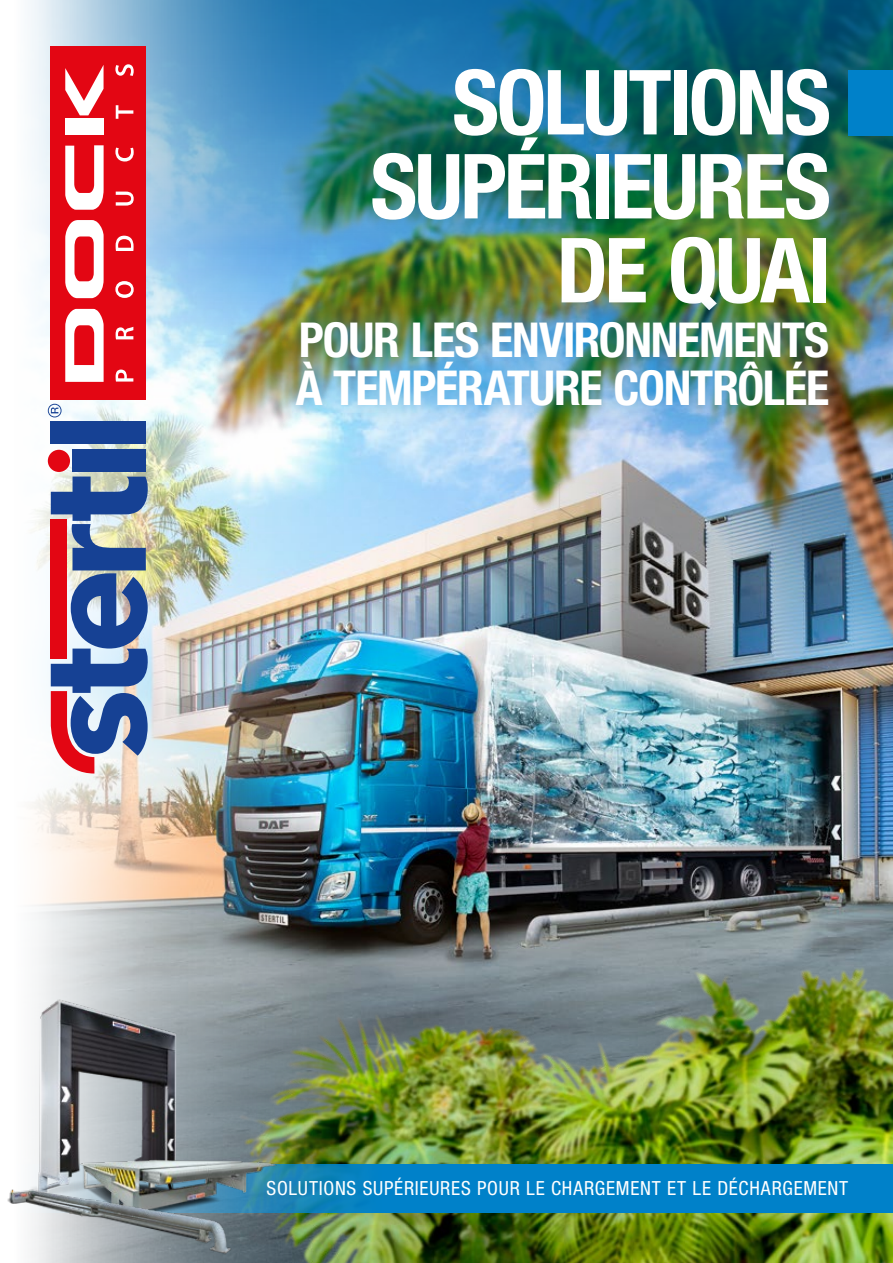
<style>
.page{position:relative;width:893px;height:1263px;background:#fff}
.page>*{position:absolute;margin:0;border:0;box-sizing:border-box;transform-origin:0 0}
.t1{font:700 condensed 90px/84px "Helvetica Neue LT Std";letter-spacing:-.035em;color:#fff;text-align:right}
.t2{font:700 condensed 48.15px/48.2px "Helvetica Neue LT Std";letter-spacing:-.025em;color:#fff}
.t3{font:condensed 19.5px "Helvetica Neue LT Std";letter-spacing:.04em;color:#fff}
</style>
<div class="page">
<img style="left:389px;top:1047px;width:504px;height:216px">
<div style="left:0;top:1164px;width:893px;height:49px;background:#0081c9"></div>
<img style="left:389px;top:889px;width:504px;height:158px">
<img style="left:389px;top:354px;width:504px;height:535px">
<img style="left:389px;top:0;width:504px;height:354px">
<img style="left:1px;top:0;width:388px;height:1263px">
<img style="left:0;top:0;width:1px;height:1263px">
<div style="left:848px;top:70px;width:45px;height:66px;background:#0081c9"></div>
<img style="left:11px;top:985px;width:192px;height:198px">
<img style="left:73px;top:1147px;width:208px;height:76px">
<div style="left:48px;top:450px;width:22px;height:22px;background:#e30613;border-radius:50%"></div>
<div style="left:73px;top:449px;width:73px;height:23px;background:#164194"></div>
<div style="left:51px;top:421px;width:95px;height:22px;background:#164194"></div>
<svg style="left:50px;top:476px;width:98px;height:297px;background:#82769b"></svg>
<svg style="left:48px;top:404px;width:14px;height:13px"></svg>
<div style="left:51px;top:47px;width:95px;height:353px;background:#e30613"></div>
<svg style="left:65px;top:309px;width:39px;height:73px"></svg>
<svg style="left:65px;top:220px;width:39px;height:78px"></svg>
<svg style="left:65px;top:145px;width:39px;height:65px"></svg>
<div style="left:65px;top:119px;width:39px;height:16px;background:#fff"></div>
<svg style="left:65px;top:65px;width:39px;height:50px"></svg>
<svg style="left:116px;top:370px;width:17px;height:12px"></svg>
<svg style="left:116px;top:327px;width:17px;height:12px"></svg>
<svg style="left:115px;top:281px;width:19px;height:17px"></svg>
<svg style="left:116px;top:236px;width:18px;height:15px"></svg>
<svg style="left:116px;top:192px;width:18px;height:14px"></svg>
<svg style="left:115px;top:148px;width:19px;height:13px"></svg>
<svg style="left:116px;top:105px;width:17px;height:14px"></svg>
<svg style="left:115px;top:64px;width:19px;height:12px"></svg>
<img style="left:0;top:1183px;width:240px;height:80px">
<div style="left:274px;top:298px;width:577px;height:130px;background:#0081c9;opacity:.75"></div>
<h1 class="t1" style="left:370px;top:59px;width:462px">SOLUTIONS<br>SUPÉRIEURES<br>DE QUAI</h1>
<h2 class="t2" style="left:296px;top:315px;width:535px">POUR LES ENVIRONNEMENTS<br>À TEMPÉRATURE CONTRÔLÉE</h2>
<p class="t3" style="left:267px;top:1177px;width:583px">SOLUTIONS SUPÉRIEURES POUR LE CHARGEMENT ET LE DÉCHARGEMENT</p>
</div>
